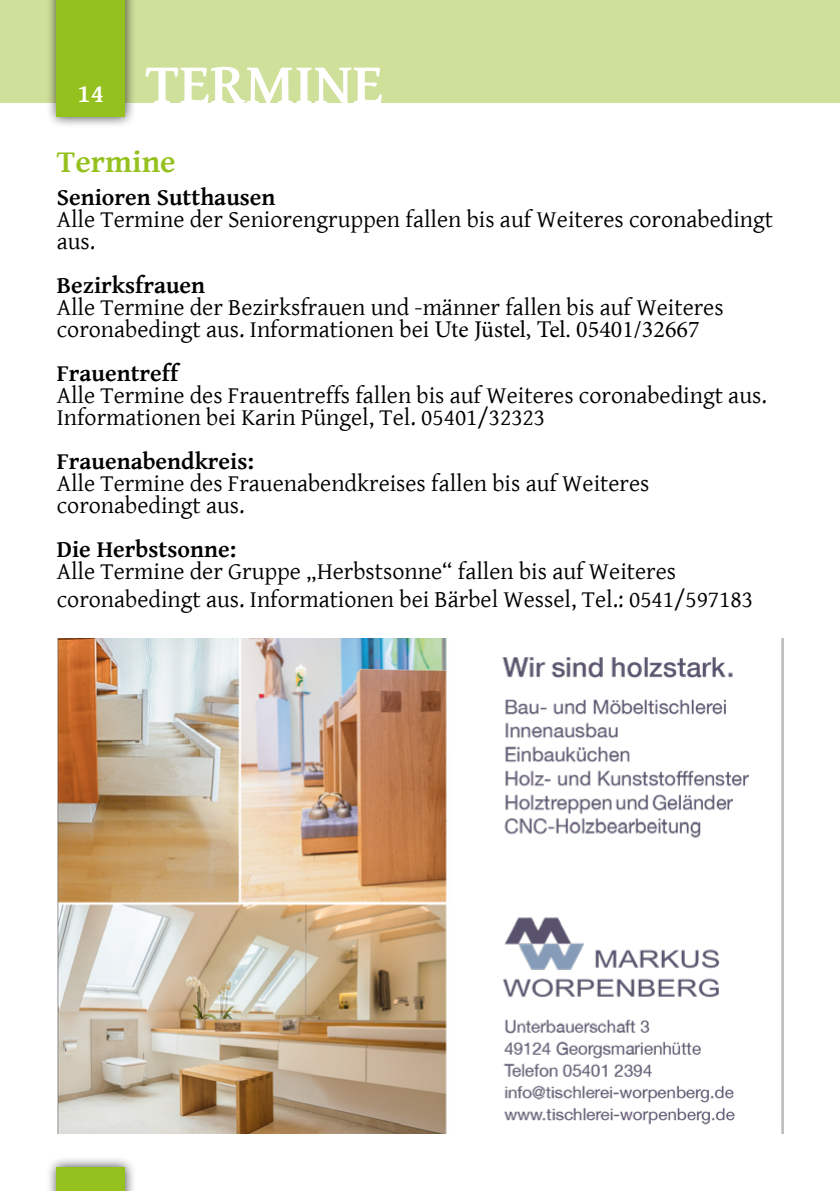
<style>
.page{position:relative;width:840px;height:1191px;background:#fff}
.page>*{position:absolute;margin:0;border:0;box-sizing:border-box;transform-origin:0 0}
.t1{font:700 58.2px "Gentium Basic";color:#fff}
.t2{font:700 32px "Gentium Basic";color:#95c11f}
.t3{font:700 26px "Gentium Basic";color:#fff}
.t4{font:24px/22px "Gentium Basic";color:#000}
.t5{font:700 24px "Gentium Basic";color:#000}
.s1{font-family:"Minion Pro"}
</style>
<div class="page">
<img style="left:57px;top:638px;width:725px;height:495px">
<div style="left:0;top:0;width:839px;height:102px;background:#cfe09b"></div>
<div style="left:45px;top:0;width:91px;height:129px;background:#000;opacity:.75"></div>
<div style="left:57px;top:0;width:68px;height:117px;background:#95c11f"></div>
<div style="left:45px;top:1155px;width:91px;height:36px;background:#000;opacity:.75"></div>
<div style="left:57px;top:1167px;width:68px;height:24px;background:#95c11f"></div>
<p class="t3" style="left:78px;top:74px;width:28px">14</p>
<h1 class="t1" style="left:145px;top:41px;width:239px">TERMINE</h1>
<h2 class="t2" style="left:57px;top:137px;width:120px">Termine</h2>
<p class="t5" style="left:57px;top:179px;width:220px">Senioren Sutthausen</p>
<p class="t4" style="left:57px;top:208px;width:717px">Alle Termine der Seniorengruppen fallen bis auf Weiteres coronabedingt aus.</p>
<p class="t5" style="left:57px;top:267px;width:150px">Bezirksfrauen</p>
<p class="t4" style="left:57px;top:296px;width:668px">Alle Termine der Bezirksfrauen und -männer fallen bis auf Weiteres coronabedingt aus. Informationen bei <span class="s1">Ute Jüstel, Tel. 05401/32667</span></p>
<p class="t5" style="left:57px;top:355px;width:123px">Frauentreff</p>
<p class="t4" style="left:57px;top:384px;width:711px">Alle Termine des Frauentreffs fallen bis auf Weiteres coronabedingt aus.<br>Informationen bei Karin Püngel, Tel. 05401/32323</p>
<p class="t5" style="left:57px;top:443px;width:199px">Frauenabendkreis:</p>
<p class="t4" style="left:57px;top:472px;width:594px">Alle Termine des Frauenabendkreises fallen bis auf Weiteres coronabedingt aus.</p>
<p class="t5" style="left:57px;top:531px;width:181px">Die Herbstsonne:</p>
<p class="t4" style="left:57px;top:557px;width:697px;line-height:28px">Alle Termine der Gruppe „Herbstsonne“ fallen bis auf Weiteres coronabedingt aus. Informationen bei Bärbel Wessel, Tel.: 0541/597183</p>
</div>
